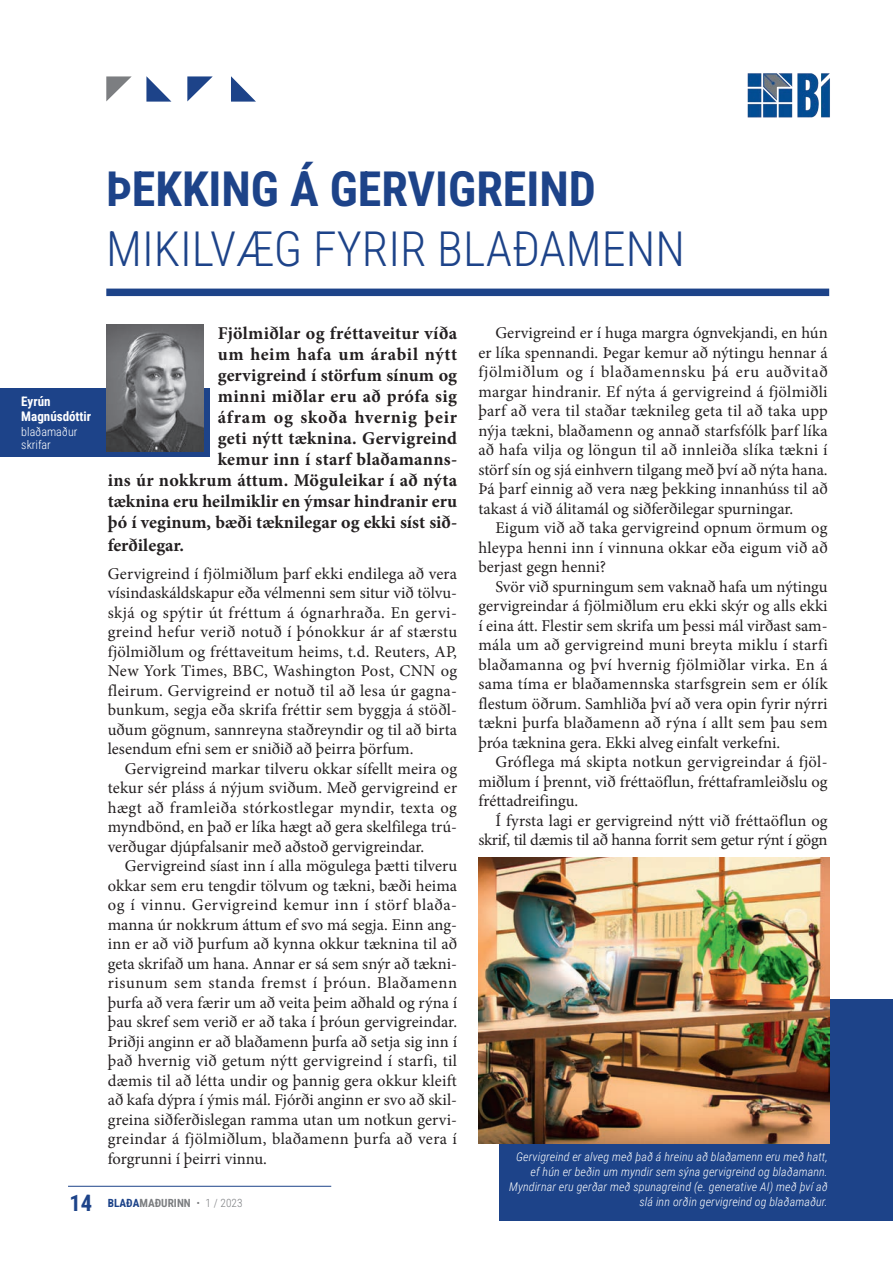
<style>
.page{position:relative;width:893px;height:1263px;background:#fff}
.page>*{position:absolute;margin:0;border:0;box-sizing:border-box;transform-origin:0 0}
.t1{font:300 48px "Roboto Condensed";color:#1d4389}
.t2{font:700 48px "Roboto Condensed";color:#1d4389}
.t3{font:700 18px "Minion Pro";letter-spacing:.015em;color:#231f20}
.t4{font:700 18px "Minion Pro";letter-spacing:.045em;color:#231f20}
.t5{font:700 18px "Minion Pro";letter-spacing:.035em;color:#231f20}
.t6{font:16.5px/19.5px "Minion Pro";color:#231f20;text-align:justify}
.t7{font:700 13.05px/15px "Roboto Condensed";color:#fff}
.t8{font:italic 300 12px/15px "Roboto Condensed";letter-spacing:.01em;color:#fff;text-align:right}
.t9{font:300 12px/13.5px "Roboto Condensed";color:#fff}
.t10{font:700 11.25px "Roboto Condensed";color:#7c7e81}
.s1{font-size:22.5px;color:#1d4389}
.s2{color:#1d4389}
.s3{font-weight:300}
</style>
<div class="page">
<hr style="left:68px;top:1186px;width:263px;height:1px;background:#1d4389">
<svg style="left:106px;top:76px;width:26px;height:25px"></svg>
<svg style="left:146px;top:76px;width:25px;height:26px"></svg>
<svg style="left:187px;top:76px;width:26px;height:25px"></svg>
<svg style="left:231px;top:76px;width:25px;height:26px"></svg>
<img style="left:747px;top:73px;width:83px;height:45px">
<div style="left:499px;top:999px;width:394px;height:222px;background:#1d4389"></div>
<div style="left:106px;top:289px;width:723px;height:7px;background:#1d4389"></div>
<div style="left:0;top:388px;width:209px;height:69px;background:#1d4389"></div>
<img style="left:107px;top:325px;width:96px;height:127px">
<img style="left:478px;top:858px;width:351px;height:286px">
<h1 class="t2" style="left:106px;top:155px;width:491px">ÞEKKING Á GERVIGREIND</h1>
<h1 class="t1" style="left:106px;top:215px;width:580px">MIKILVÆG FYRIR BLAÐAMENN</h1>
<p class="t7" style="left:21px;top:393px;width:71px">Eyrún<br>Magnúsdóttir</p>
<p class="t9" style="left:21px;top:424px;width:58px">blaðamaður skrifar</p>
<p class="t3" style="left:218px;top:321px;width:241px">Fjölmiðlar og fréttaveitur víða</p>
<p class="t5" style="left:218px;top:342px;width:241px">um heim hafa um árabil nýtt</p>
<p class="t3" style="left:218px;top:363px;width:241px">gervigreind í störfum sínum og</p>
<p class="t3" style="left:218px;top:384px;width:241px">minni miðlar eru að prófa sig</p>
<p class="t4" style="left:218px;top:405px;width:241px">áfram og skoða hvernig þeir</p>
<p class="t3" style="left:218px;top:426px;width:241px">geti nýtt tæknina. Gervigreind</p>
<p class="t3" style="left:218px;top:447px;width:241px">kemur inn í starf blaðamanns-</p>
<p class="t3" style="left:108px;top:468px;width:351px">ins úr nokkrum áttum. Möguleikar í að nýta</p>
<p class="t3" style="left:108px;top:489px;width:351px">tæknina eru heilmiklir en ýmsar hindranir eru</p>
<p class="t3" style="left:108px;top:510px;width:351px">þó í veginum, bæði tæknilegar og ekki síst sið-</p>
<p class="t3" style="left:108px;top:532px;width:78px">ferðilegar.</p>
<p class="t6" style="left:108px;top:564px;width:351px">Gervigreind í fjölmiðlum þarf ekki endilega að vera vísindaskáldskapur eða vélmenni sem situr við tölvu&shy;skjá og spýtir út fréttum á ógnarhraða. En gervi&shy;greind hefur verið notuð í þónokkur ár af stærstu fjölmiðlum og fréttaveitum heims, t.d. Reuters, AP, New York Times, BBC, Washington Post, CNN og fleirum. Gervigreind er notuð til að lesa úr gagna&shy;bunkum, segja eða skrifa fréttir sem byggja á stöðl&shy;uðum gögnum, sannreyna staðreyndir og til að birta lesendum efni sem er sniðið að þeirra þörfum.</p>
<p class="t6" style="left:108px;top:759px;width:351px;text-indent:17px">Gervigreind markar tilveru okkar sífellt meira og tekur sér pláss á nýjum sviðum. Með gervigreind er hægt að framleiða stórkostlegar myndir, texta og myndbönd, en það er líka hægt að gera skelfilega trú&shy;verðugar djúpfalsanir með aðstoð gervigreindar.</p>
<p class="t6" style="left:108px;top:856px;width:351px;text-indent:17px">Gervigreind síast inn í alla mögulega þætti tilveru okkar sem eru tengdir tölvum og tækni, bæði heima og í vinnu. Gervigreind kemur inn í störf blaða&shy;manna úr nokkrum áttum ef svo má segja. Einn ang&shy;inn er að við þurfum að kynna okkur tæknina til að geta skrifað um hana. Annar er sá sem snýr að tækni&shy;risunum sem standa fremst í þróun. Blaðamenn þurfa að vera færir um að veita þeim aðhald og rýna í þau skref sem verið er að taka í þróun gervigreindar.<br>Þriðji anginn er að blaðamenn þurfa að setja sig inn í það hvernig við getum nýtt gervigreind í starfi, til dæmis til að létta undir og þannig gera okkur kleift að kafa dýpra í ýmis mál. Fjórði anginn er svo að skil&shy;greina siðferðislegan ramma utan um notkun gervi&shy;greindar á fjölmiðlum, blaðamenn þurfa að vera í forgrunni í þeirri vinnu.</p>
<p class="t10" style="left:70px;top:1195px;width:174px"><span class="s1">14</span> <span class="s2">BLAÐA</span>MAÐURINN <span class="s3">• 1 / 2023</span></p>
<p class="t6" style="left:478px;top:323px;width:351px;text-indent:17px">Gervigreind er í huga margra ógnvekjandi, en hún er líka spennandi. Þegar kemur að nýtingu hennar á fjölmiðlum og í blaðamennsku þá eru auðvitað margar hindranir. Ef nýta á gervigreind á fjölmiðli þarf að vera til staðar tæknileg geta til að taka upp nýja tækni, blaðamenn og annað starfsfólk þarf líka að hafa vilja og löngun til að innleiða slíka tækni í störf sín og sjá einhvern tilgang með því að nýta hana.<br>Þá þarf einnig að vera næg þekking innanhúss til að takast á við álitamál og siðferðilegar spurningar.</p>
<p class="t6" style="left:478px;top:518px;width:351px;text-indent:17px">Eigum við að taka gervigreind opnum örmum og hleypa henni inn í vinnuna okkar eða eigum við að berjast gegn henni?</p>
<p class="t6" style="left:478px;top:577px;width:351px;text-indent:17px">Svör við spurningum sem vaknað hafa um nýtingu gervigreindar á fjölmiðlum eru ekki skýr og alls ekki í eina átt. Flestir sem skrifa um þessi mál virðast sam&shy;mála um að gervigreind muni breyta miklu í starfi blaðamanna og því hvernig fjölmiðlar virka. En á sama tíma er blaðamennska starfsgrein sem er ólík flestum öðrum. Samhliða því að vera opin fyrir nýrri tækni þurfa blaðamenn að rýna í allt sem þau sem þróa tæknina gera. Ekki alveg einfalt verkefni.</p>
<p class="t6" style="left:478px;top:752px;width:351px;text-indent:17px">Gróflega má skipta notkun gervigreindar á fjöl&shy;miðlum í þrennt, við fréttaöflun, fréttaframleiðslu og fréttadreifingu.</p>
<p class="t6" style="left:478px;top:811px;width:351px;text-align:right">Í fyrsta lagi er gervigreind nýtt við fréttaöflun og skrif, til dæmis til að hanna forrit sem getur rýnt í gögn</p>
<p class="t8" style="left:509px;top:1149px;width:320px">Gervigreind er alveg með það á hreinu að blaðamenn eru með hatt, ef hún er beðin um myndir sem sýna gervigreind og blaðamann.<br>Myndirnar eru gerðar með spunagreind (e. generative AI) með því að slá inn orðin gervigreind og blaðamaður.</p>
</div>
